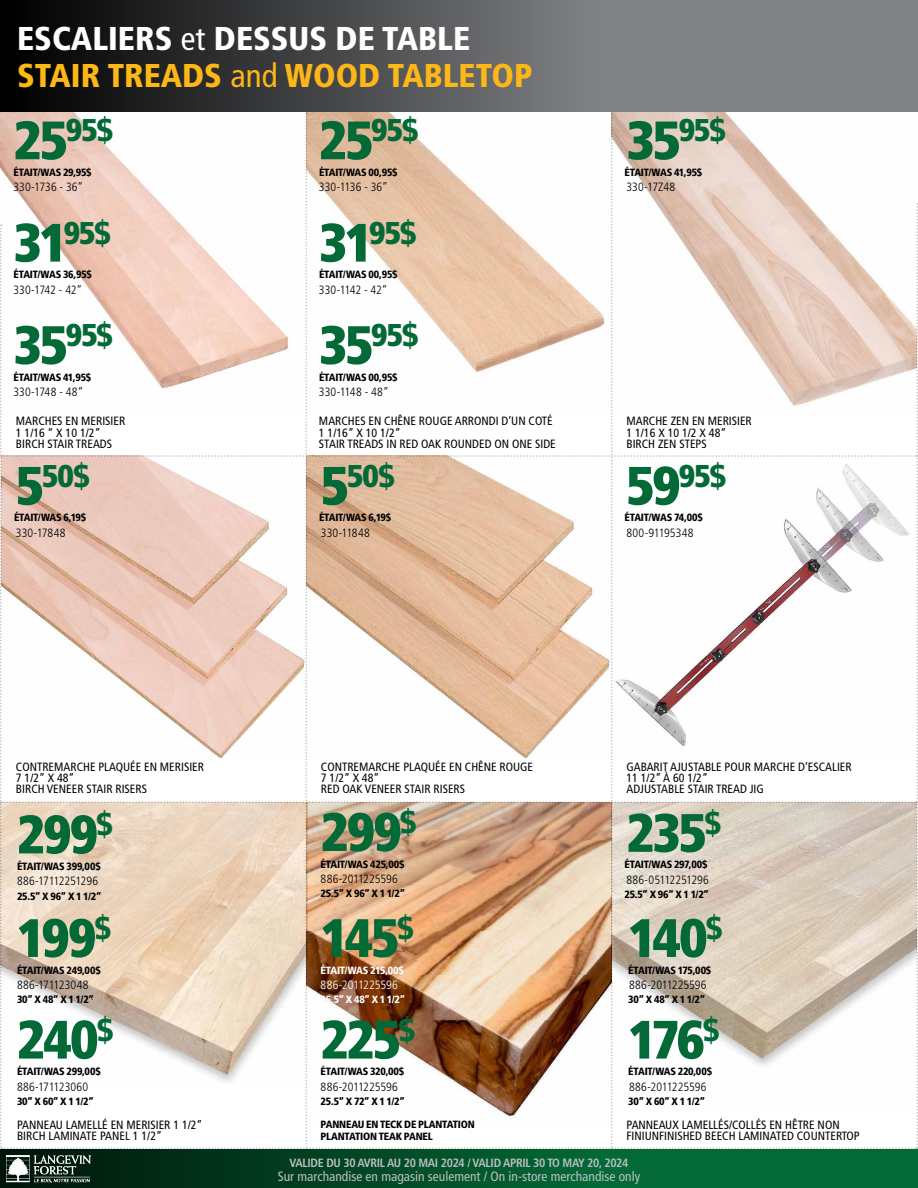
<style>
.page{position:relative;width:918px;height:1188px;background:#fff}
.page>*{position:absolute;margin:0;border:0;box-sizing:border-box;transform-origin:0 0}
.t1{font:900 condensed 54px/102.6px "Frutiger LT Std";letter-spacing:-.035em;color:#036936}
.t2{font:900 condensed 33px/37.2px "Frutiger LT Std";color:#fdb717}
.t3{font:900 condensed 31.5px "Frutiger LT Std";letter-spacing:-.025em;color:#036936}
.t4{font:condensed 13.5px "Frutiger LT Std";color:#bcbec0}
.t5{font:condensed 12px/11.2px "Frutiger LT Std";color:#000}
.t6{font:300 condensed 12px "Frutiger LT Std";letter-spacing:-.005em;color:#000}
.t7{font:700 condensed 12px "Frutiger LT Std";letter-spacing:-.025em;color:#bcbec0}
.t8{font:300 condensed 12px "Frutiger LT Std";letter-spacing:-.005em;color:#fff}
.t9{font:900 condensed 10.5px/12.6px "Frutiger LT Std";letter-spacing:-.02em;color:#000}
.t10{font:900 condensed 10.5px "Frutiger LT Std";letter-spacing:-.02em;color:#fff}
.s1{color:#fff}
.s2{font-weight:400;color:#fff}
.s3{font-weight:400}
.s4{font-size:54px}
</style>
<div class="page">
<img style="left:612px;top:802px;width:304px;height:305px">
<img style="left:306px;top:802px;width:305px;height:326px">
<img style="left:1px;top:455px;width:916px;height:305px">
<img style="left:306px;top:111px;width:610px;height:303px">
<img style="left:0;top:111px;width:304px;height:304px">
<img style="left:0;top:802px;width:307px;height:289px">
<svg style="left:0;top:1187px;width:918px;height:1px"></svg>
<svg style="left:0;top:1149px;width:918px;height:38px;background:#025029"></svg>
<img style="left:7px;top:1155px;width:84px;height:27px">
<svg style="left:0;top:0;width:918px;height:111px;background:#555658"></svg>
<h2 class="t2" style="left:17px;top:20px;width:517px"><span class="s1">ESCALIERS</span> <span class="s2">et</span> <span class="s1">DESSUS DE TABLE<br></span>STAIR TREADS <span class="s3">and</span> WOOD TABLETOP</h2>
<h3 class="t3" style="left:14px;top:111px;width:101px"><span class="s4">25</span>95$</h3>
<h3 class="t3" style="left:319px;top:111px;width:101px"><span class="s4">25</span>95$</h3>
<p class="t9" style="left:14px;top:166px;width:80px">ÉTAIT/WAS 29,95$</p>
<p class="t9" style="left:319px;top:166px;width:80px">ÉTAIT/WAS 00,95$</p>
<p class="t6" style="left:14px;top:180px;width:71px">330-1736 - 36”</p>
<p class="t6" style="left:319px;top:180px;width:70px">330-1136 - 36”</p>
<h3 class="t3" style="left:14px;top:213px;width:99px"><span class="s4">31</span>95$</h3>
<h3 class="t3" style="left:319px;top:213px;width:99px"><span class="s4">31</span>95$</h3>
<p class="t9" style="left:14px;top:268px;width:80px">ÉTAIT/WAS 36,95$</p>
<p class="t9" style="left:319px;top:268px;width:80px">ÉTAIT/WAS 00,95$</p>
<p class="t6" style="left:14px;top:283px;width:70px">330-1742 - 42”</p>
<p class="t6" style="left:319px;top:283px;width:70px">330-1142 - 42”</p>
<h3 class="t3" style="left:14px;top:316px;width:101px"><span class="s4">35</span>95$</h3>
<h3 class="t3" style="left:319px;top:316px;width:101px"><span class="s4">35</span>95$</h3>
<p class="t9" style="left:14px;top:371px;width:79px">ÉTAIT/WAS 41,95$</p>
<p class="t9" style="left:319px;top:371px;width:80px">ÉTAIT/WAS 00,95$</p>
<p class="t6" style="left:14px;top:385px;width:71px">330-1748 - 48”</p>
<p class="t6" style="left:319px;top:385px;width:71px">330-1148 - 48”</p>
<p class="t5" style="left:16px;top:416px;width:111px">MARCHES EN MERISIER<br>1 1/16 “ X 10 1/2”<br>BIRCH STAIR TREADS</p>
<p class="t5" style="left:319px;top:416px;width:238px">MARCHES EN CHÊNE ROUGE ARRONDI D’UN COTÉ<br>1 1/16” X 10 1/2”<br>STAIR TREADS IN RED OAK ROUNDED ON ONE SIDE</p>
<h3 class="t3" style="left:16px;top:456px;width:75px"><span class="s4">5</span>50$</h3>
<h3 class="t3" style="left:321px;top:456px;width:75px"><span class="s4">5</span>50$</h3>
<p class="t9" style="left:14px;top:511px;width:74px">ÉTAIT/WAS 6,19$</p>
<p class="t9" style="left:319px;top:511px;width:74px">ÉTAIT/WAS 6,19$</p>
<p class="t6" style="left:16px;top:526px;width:51px">330-17848</p>
<p class="t6" style="left:321px;top:526px;width:51px">330-11848</p>
<h3 class="t3" style="left:626px;top:111px;width:101px"><span class="s4">35</span>95$</h3>
<p class="t9" style="left:624px;top:166px;width:79px">ÉTAIT/WAS 41,95$</p>
<p class="t6" style="left:626px;top:180px;width:50px">330-17Z48</p>
<p class="t5" style="left:626px;top:416px;width:127px">MARCHE ZEN EN MERISIER<br>1 1/16 X 10 1/2 X 48”<br>BIRCH ZEN STEPS</p>
<h3 class="t3" style="left:626px;top:456px;width:101px"><span class="s4">59</span>95$</h3>
<p class="t9" style="left:624px;top:511px;width:80px">ÉTAIT/WAS 74,00$</p>
<p class="t6" style="left:626px;top:526px;width:69px">800-91195348</p>
<p class="t5" style="left:16px;top:761px;width:190px">CONTREMARCHE PLAQUÉE EN MERISIER<br>7 1/2” X 48”<br>BIRCH VENEER STAIR RISERS</p>
<p class="t5" style="left:321px;top:761px;width:214px">CONTREMARCHE PLAQUÉE EN CHÊNE ROUGE<br>7 1/2” X 48”<br>RED OAK VENEER STAIR RISERS</p>
<p class="t5" style="left:626px;top:761px;width:227px">GABARIT AJUSTABLE POUR MARCHE D’ESCALIER<br>11 1/2” À 60 1/2”<br>ADJUSTABLE STAIR TREAD JIG</p>
<h1 class="t1" style="left:17px;top:783px;width:98px;text-align:justify">299<sup>$ </sup>199<sup>$ </sup>240<sup>$</sup></h1>
<p class="t9" style="left:17px;top:860px;width:85px">ÉTAIT/WAS 399,00$</p>
<p class="t9" style="left:17px;top:890px;width:86px">25.5” X 96” X 1 1/2”</p>
<p class="t6" style="left:17px;top:874px;width:83px">886-17112251296</p>
<p class="t9" style="left:17px;top:964px;width:85px">ÉTAIT/WAS 249,00$</p>
<p class="t9" style="left:17px;top:993px;width:78px">30” X 48” X 1 1/2”</p>
<p class="t6" style="left:17px;top:978px;width:73px">886-171123048</p>
<h1 class="t1" style="left:321px;top:779px;width:97px;line-height:105.9px">299<sup>$<br></sup>145<sup>$</sup></h1>
<p class="t9" style="left:321px;top:858px;width:85px">ÉTAIT/WAS 425,00$</p>
<p class="t9" style="left:321px;top:887px;width:86px">25.5” X 96” X 1 1/2”</p>
<p class="t6" style="left:321px;top:872px;width:79px">886-2011225596</p>
<h1 class="t1" style="left:626px;top:781px;width:96px">235<sup>$</sup></h1>
<p class="t9" style="left:624px;top:858px;width:85px">ÉTAIT/WAS 297,00$</p>
<p class="t9" style="left:624px;top:888px;width:86px">25.5” X 96” X 1 1/2”</p>
<p class="t6" style="left:626px;top:873px;width:84px">886-05112251296</p>
<h1 class="t1" style="left:628px;top:886px;width:96px">140<sup>$</sup></h1>
<p class="t10" style="left:321px;top:964px;width:85px">ÉTAIT/WAS 215,00$</p>
<p class="t10" style="left:321px;top:993px;width:86px">25.5” X 48” X 1 1/2”</p>
<p class="t9" style="left:628px;top:964px;width:85px">ÉTAIT/WAS 175,00$</p>
<p class="t9" style="left:628px;top:993px;width:78px">30” X 48” X 1 1/2”</p>
<p class="t8" style="left:321px;top:978px;width:79px">886-2011225596</p>
<p class="t6" style="left:629px;top:978px;width:79px">886-2011225596</p>
<h1 class="t1" style="left:321px;top:988px;width:96px">225<sup>$</sup></h1>
<h1 class="t1" style="left:628px;top:988px;width:93px">176<sup>$</sup></h1>
<p class="t9" style="left:17px;top:1065px;width:85px">ÉTAIT/WAS 299,00$</p>
<p class="t9" style="left:17px;top:1095px;width:78px">30” X 60” X 1 1/2”</p>
<p class="t6" style="left:17px;top:1080px;width:73px">886-171123060</p>
<p class="t9" style="left:321px;top:1065px;width:85px">ÉTAIT/WAS 320,00$</p>
<p class="t9" style="left:321px;top:1095px;width:86px">25.5” X 72” X 1 1/2”</p>
<p class="t9" style="left:628px;top:1065px;width:85px">ÉTAIT/WAS 220,00$</p>
<p class="t9" style="left:628px;top:1095px;width:78px">30” X 60” X 1 1/2”</p>
<p class="t6" style="left:321px;top:1080px;width:79px">886-2011225596</p>
<p class="t6" style="left:629px;top:1080px;width:79px">886-2011225596</p>
<p class="t5" style="left:17px;top:1119px;width:187px">PANNEAU LAMELLÉ EN MERISIER 1 1/2”<br>BIRCH LAMINATE PANEL 1 1/2”</p>
<p class="t9" style="left:321px;top:1118px;width:156px">PANNEAU EN TECK DE PLANTATION<br>PLANTATION TEAK PANEL</p>
<p class="t5" style="left:626px;top:1119px;width:235px">PANNEAUX LAMELLÉS/COLLÉS EN HÊTRE NON<br>FINIUNFINISHED BEECH LAMINATED COUNTERTOP</p>
<p class="t7" style="left:290px;top:1156px;width:340px">VALIDE DU 30 AVRIL AU 20 MAI 2024 / VALID APRIL 30 TO MAY 20, 2024</p>
<p class="t4" style="left:278px;top:1168px;width:364px">Sur marchandise en magasin seulement / On in-store merchandise only</p>
</div>
